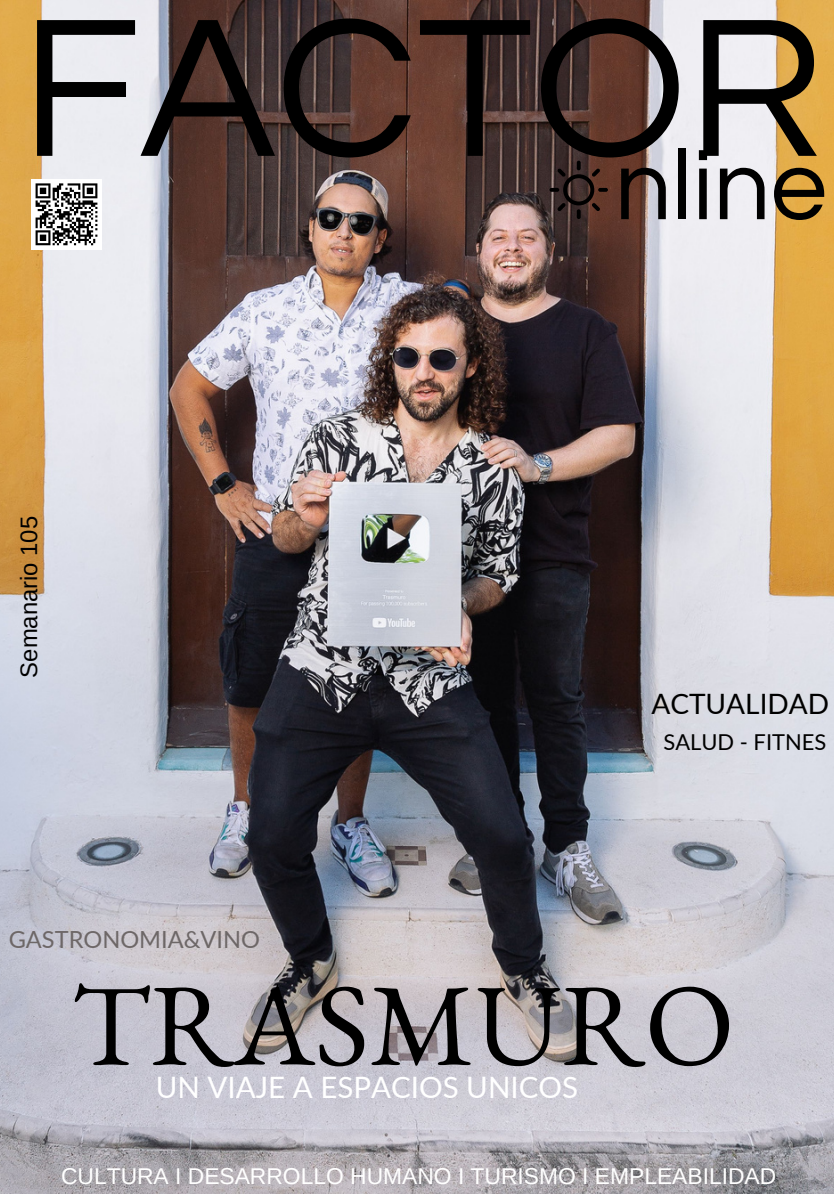
<style>
.page{position:relative;width:834px;height:1196px;background:#fff}
.page>*{position:absolute;margin:0;border:0;box-sizing:border-box;transform-origin:0 0}
.t1{font:205px "Questrial";color:#000}
.t2{font:117.2px "EB Garamond";color:#000}
.t3{font:101.2px "Questrial";color:#000}
.t4{font:29.6px "Lato";color:#fff}
.t5{font:28px "Lato";color:#000}
.t6{font:23.8px "Arimo";color:#000}
.t7{font:23.6px "Lato";color:#6d6767}
.t8{font:22.8px "Arimo";color:#fff}
.t9{font:21.8px "Lato";color:#000}
</style>
<div class="page">
<img style="left:0;top:0;width:834px;height:1193px">
<svg style="left:549px;top:161px;width:59px;height:58px;background:#412c27"></svg>
<div style="left:31px;top:179px;width:71px;height:70px;background:#fff"></div>
<svg style="left:35px;top:183px;width:63px;height:63px"></svg>
<p class="t1" style="left:20px;top:-12px;width:805px">FACTOR</p>
<p class="t3" style="left:614px;top:136px;width:214px">nline</p>
<p class="t6" style="left:16px;top:677px;width:163px;rotate:-90deg">Semanario 105</p>
<p class="t7" style="left:9px;top:924px;width:253px">GASTRONOMIA&amp;VINO</p>
<p class="t5" style="left:651px;top:686px;width:179px">ACTUALIDAD</p>
<p class="t9" style="left:663px;top:728px;width:164px">SALUD - FITNES</p>
<p class="t2" style="left:72px;top:946px;width:664px">TRASMURO</p>
<p class="t4" style="left:156px;top:1069px;width:424px">UN VIAJE A ESPACIOS UNICOS</p>
<p class="t8" style="left:61px;top:1163px;width:716px">CULTURA I DESARROLLO HUMANO I TURISMO I EMPLEABILIDAD</p>
</div>
